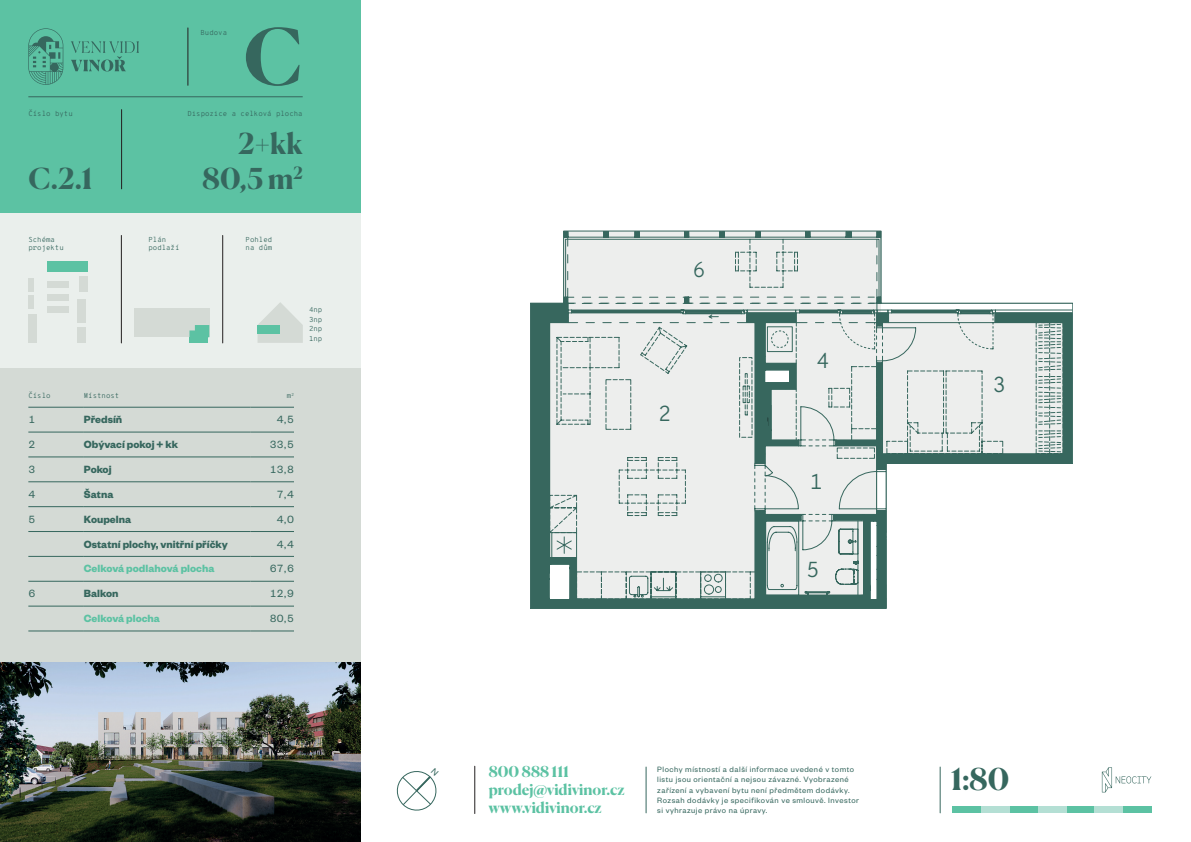
<style>
.page{position:relative;width:1191px;height:842px;background:#fff}
.page>*{position:absolute;margin:0;border:0;box-sizing:border-box;transform-origin:0 0}
.t1{font:700 77.1px "Canela";color:#36675e}
.t2{font:700 30px "Canela";color:#36675e}
.t3{font:700 28.8px/34.6px "Canela";color:#36675e;text-align:right}
.t4{font:300 21.7px "Overpass Mono";color:#36675e}
.t5{font:700 15px/18px "Canela";color:#5cc2a3}
.t6{font:700 11.5px "Founders Grotesk";color:#36675e}
.t7{font:11.5px "Founders Grotesk";color:#36675e}
.t8{font:700 11.5px "Founders Grotesk";color:#5cc2a3}
.t9{font:8.5px/10.2px "Founders Grotesk";letter-spacing:.06em;color:#36675e}
.t10{font:300 7.2px/8.6px "Overpass Mono";color:#36675e}
</style>
<div class="page">
<div style="left:0;top:0;width:360px;height:213px;background:#5cc2a3"></div>
<div style="left:0;top:213px;width:360px;height:160px;background:#eaefec"></div>
<svg style="left:530px;top:231px;width:542px;height:377px"></svg>
<svg style="left:257px;top:302px;width:46px;height:41px"></svg>
<div style="left:257px;top:325px;width:23px;height:9px;background:#5cc2a3"></div>
<div style="left:47px;top:281px;width:21px;height:7px;background:#d4dad5"></div>
<div style="left:47px;top:294px;width:21px;height:6px;background:#d4dad5"></div>
<div style="left:79px;top:276px;width:8px;height:16px;background:#d4dad5"></div>
<div style="left:77px;top:300px;width:9px;height:23px;background:#d4dad5"></div>
<div style="left:77px;top:327px;width:9px;height:16px;background:#d4dad5"></div>
<div style="left:28px;top:314px;width:9px;height:29px;background:#d4dad5"></div>
<div style="left:28px;top:295px;width:5px;height:14px;background:#d4dad5"></div>
<div style="left:28px;top:278px;width:5px;height:14px;background:#d4dad5"></div>
<div style="left:47px;top:261px;width:40px;height:11px;background:#5cc2a3"></div>
<div style="left:47px;top:306px;width:21px;height:7px;background:#d4dad5"></div>
<div style="left:134px;top:309px;width:75px;height:28px;background:#d4dad5"></div>
<svg style="left:189px;top:325px;width:20px;height:12px"></svg>
<div style="left:190px;top:337px;width:18px;height:6px;background:#5cc2a3"></div>
<div style="left:0;top:368px;width:360px;height:365px;background:#d4dad5"></div>
<hr style="left:28px;top:407px;width:56px;height:1px;background:#36675e">
<hr style="left:84px;top:407px;width:166px;height:1px;background:#36675e">
<hr style="left:250px;top:407px;width:44px;height:1px;background:#36675e">
<hr style="left:28px;top:432px;width:56px;height:1px;background:#36675e">
<hr style="left:84px;top:432px;width:166px;height:1px;background:#36675e">
<hr style="left:250px;top:432px;width:44px;height:1px;background:#36675e">
<hr style="left:28px;top:457px;width:56px;height:1px;background:#36675e">
<hr style="left:84px;top:457px;width:166px;height:1px;background:#36675e">
<hr style="left:250px;top:457px;width:44px;height:1px;background:#36675e">
<hr style="left:28px;top:482px;width:56px;height:1px;background:#36675e">
<hr style="left:84px;top:482px;width:166px;height:1px;background:#36675e">
<hr style="left:250px;top:482px;width:44px;height:1px;background:#36675e">
<hr style="left:28px;top:506px;width:56px;height:1px;background:#36675e">
<hr style="left:84px;top:506px;width:166px;height:1px;background:#36675e">
<hr style="left:250px;top:506px;width:44px;height:1px;background:#36675e">
<hr style="left:28px;top:531px;width:56px;height:1px;background:#36675e">
<hr style="left:84px;top:531px;width:166px;height:1px;background:#36675e">
<hr style="left:250px;top:531px;width:44px;height:1px;background:#36675e">
<hr style="left:28px;top:556px;width:56px;height:1px;background:#36675e">
<hr style="left:84px;top:556px;width:166px;height:1px;background:#36675e">
<hr style="left:250px;top:556px;width:44px;height:1px;background:#36675e">
<hr style="left:28px;top:581px;width:56px;height:1px;background:#36675e">
<hr style="left:84px;top:581px;width:166px;height:1px;background:#36675e">
<hr style="left:250px;top:581px;width:44px;height:1px;background:#36675e">
<hr style="left:28px;top:606px;width:56px;height:1px;background:#36675e">
<hr style="left:84px;top:606px;width:166px;height:1px;background:#36675e">
<hr style="left:250px;top:606px;width:44px;height:1px;background:#36675e">
<hr style="left:28px;top:631px;width:56px;height:1px;background:#36675e">
<hr style="left:84px;top:631px;width:166px;height:1px;background:#36675e">
<hr style="left:250px;top:631px;width:44px;height:1px;background:#36675e">
<hr style="left:28px;top:97px;width:275px;height:1px;background:#36675e">
<svg style="left:28px;top:28px;width:111px;height:57px"></svg>
<hr style="left:474px;top:766px;width:1px;height:47px;background:#231f20">
<hr style="left:121px;top:235px;width:1px;height:108px;background:#231f20">
<hr style="left:222px;top:235px;width:1px;height:108px;background:#231f20">
<hr style="left:188px;top:28px;width:1px;height:57px;background:#231f20">
<hr style="left:121px;top:110px;width:1px;height:79px;background:#231f20">
<img style="left:0;top:662px;width:360px;height:180px">
<svg style="left:1101px;top:767px;width:50px;height:25px"></svg>
<hr style="left:646px;top:767px;width:1px;height:46px;background:#36675e">
<hr style="left:940px;top:767px;width:1px;height:46px;background:#36675e">
<div style="left:952px;top:806px;width:29px;height:7px;background:#5cc2a3"></div>
<div style="left:1123px;top:806px;width:28px;height:7px;background:#5cc2a3"></div>
<div style="left:1009px;top:806px;width:28px;height:7px;background:#5cc2a3"></div>
<div style="left:1066px;top:806px;width:28px;height:7px;background:#5cc2a3"></div>
<div style="left:981px;top:806px;width:28px;height:7px;background:#b4dfd4"></div>
<div style="left:1037px;top:806px;width:29px;height:7px;background:#b4dfd4"></div>
<div style="left:1094px;top:806px;width:29px;height:7px;background:#b4dfd4"></div>
<svg style="left:396px;top:771px;width:41px;height:40px"></svg>
<p class="t10" style="left:28px;top:109px;width:46px">Číslo bytu</p>
<h3 class="t3" style="left:28px;top:159px;width:65px">C.2.1</h3>
<p class="t10" style="left:28px;top:235px;width:37px">Schéma projektu</p>
<p class="t10" style="left:200px;top:28px;width:28px">Budova</p>
<h1 class="t1" style="left:244px;top:-4px;width:61px">C</h1>
<p class="t10" style="left:187px;top:109px;width:117px">Dispozice a celková plocha</p>
<h3 class="t3" style="left:203px;top:124px;width:102px">2+kk<br>80,5 m<sup>2</sup></h3>
<p class="t10" style="left:148px;top:235px;width:33px">Plán podlaží</p>
<p class="t10" style="left:246px;top:235px;width:28px">Pohled na dům</p>
<p class="t10" style="left:309px;top:305px;width:15px;line-height:9.5px;text-align:justify">4np 3np 2np 1np</p>
<p class="t10" style="left:28px;top:391px;width:24px">Číslo</p>
<p class="t10" style="left:84px;top:391px;width:37px">Místnost</p>
<p class="t10" style="left:287px;top:391px;width:9px">m<sup>2</sup></p>
<h3 class="t7" style="left:28px;top:413px;width:8px">1</h3>
<h3 class="t6" style="left:84px;top:412px;width:40px">Předsíň</h3>
<h3 class="t7" style="left:277px;top:413px;width:19px">4,5</h3>
<h3 class="t7" style="left:28px;top:437px;width:8px">2</h3>
<h3 class="t6" style="left:84px;top:437px;width:96px">Obývací pokoj + kk</h3>
<h3 class="t7" style="left:270px;top:437px;width:26px">33,5</h3>
<h3 class="t7" style="left:28px;top:462px;width:8px">3</h3>
<h3 class="t6" style="left:84px;top:462px;width:29px">Pokoj</h3>
<h3 class="t7" style="left:270px;top:462px;width:26px">13,8</h3>
<h3 class="t7" style="left:28px;top:487px;width:8px">4</h3>
<h3 class="t6" style="left:84px;top:487px;width:31px">Šatna</h3>
<h3 class="t7" style="left:277px;top:487px;width:19px">7,4</h3>
<h3 class="t7" style="left:28px;top:512px;width:8px">5</h3>
<h3 class="t6" style="left:84px;top:512px;width:49px">Koupelna</h3>
<h3 class="t7" style="left:277px;top:512px;width:19px">4,0</h3>
<h3 class="t6" style="left:84px;top:537px;width:145px">Ostatní plochy, vnitřní příčky</h3>
<h3 class="t7" style="left:277px;top:537px;width:19px">4,4</h3>
<h3 class="t8" style="left:84px;top:561px;width:132px">Celková podlahová plocha</h3>
<h3 class="t7" style="left:270px;top:562px;width:26px">67,6</h3>
<h3 class="t7" style="left:28px;top:587px;width:8px">6</h3>
<h3 class="t6" style="left:84px;top:586px;width:36px">Balkon</h3>
<h3 class="t7" style="left:270px;top:587px;width:26px">12,9</h3>
<h3 class="t8" style="left:84px;top:611px;width:78px">Celková plocha</h3>
<h3 class="t7" style="left:270px;top:611px;width:26px">80,5</h3>
<h3 class="t4" style="left:692px;top:252px;width:15px">6</h3>
<h3 class="t4" style="left:658px;top:396px;width:15px">2</h3>
<h3 class="t4" style="left:816px;top:343px;width:15px">4</h3>
<h3 class="t4" style="left:810px;top:464px;width:15px">1</h3>
<h3 class="t4" style="left:806px;top:552px;width:15px">5</h3>
<h3 class="t4" style="left:992px;top:367px;width:15px">3</h3>
<h3 class="t5" style="left:489px;top:761px;width:137px">800 888 111 prodej@vidivinor.cz www.vidivinor.cz</h3>
<h2 class="t2" style="left:950px;top:756px;width:60px">1:80</h2>
<p class="t9" style="left:657px;top:764px;width:203px">Plochy místností a další informace uvedené v tomto listu jsou orientační a nejsou závazné. Vyobrazené zařízení a vybavení bytu není předmětem dodávky.<br>Rozsah dodávky je specifikován ve smlouvě. Investor si vyhrazuje právo na úpravy.</p>
</div>
